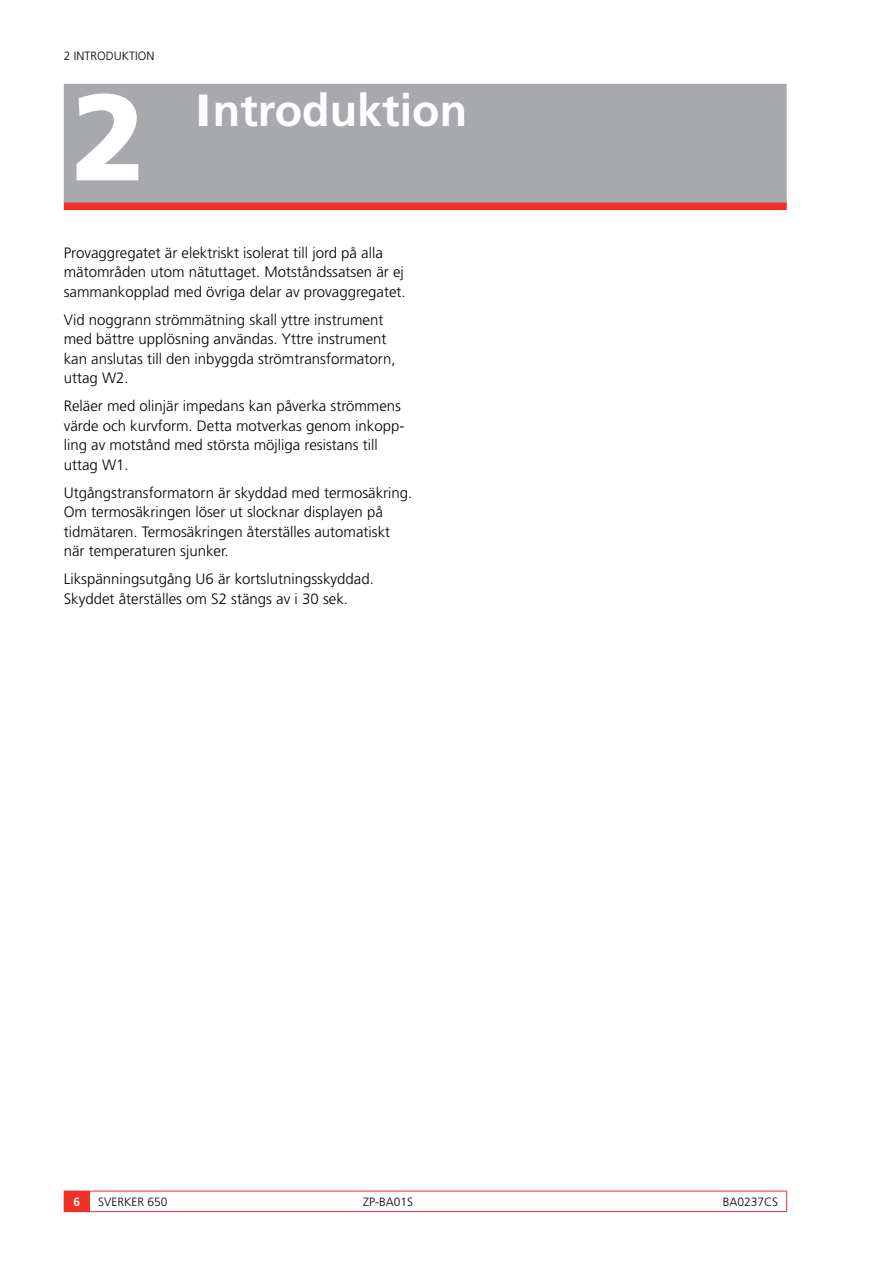
<style>
.page{position:relative;width:893px;height:1263px;background:#fff}
.page>*{position:absolute;margin:0;border:0;box-sizing:border-box;transform-origin:0 0}
.t1{font:900 122.4px "Frutiger LT Std";color:#fff}
.t2{font:700 45px "Frutiger LT Std";color:#fff}
.t3{font:300 15px/19.5px "Frutiger LT Std";color:#000}
.t4{font:300 12px "Frutiger LT Std";color:#000}
.t5{font:700 12px "Frutiger LT Std";color:#fff}
.s1{font-weight:900}
</style>
<div class="page">
<svg style="left:64px;top:1191px;width:26px;height:21px"></svg>
<hr style="left:90px;top:1191px;width:265px;height:1px;background:#ee3124">
<hr style="left:90px;top:1211px;width:265px;height:1px;background:#ee3124">
<hr style="left:355px;top:1191px;width:265px;height:1px;background:#ee3124">
<hr style="left:355px;top:1211px;width:265px;height:1px;background:#ee3124">
<hr style="left:620px;top:1191px;width:167px;height:1px;background:#ee3124">
<svg style="left:786px;top:1191px;width:1px;height:20px"></svg>
<hr style="left:620px;top:1211px;width:167px;height:1px;background:#ee3124">
<div style="left:64px;top:84px;width:723px;height:120px;background:#a7a9ac"></div>
<div style="left:64px;top:203px;width:723px;height:7px;background:#ee3124"></div>
<p class="t4" style="left:64px;top:49px;width:21px">2 Introduktion</p>
<h1 class="t1" style="left:71px;top:64px;width:76px">2</h1>
<h2 class="t2" style="left:196px;top:84px;width:273px"><span class="s1">I</span>ntroduktion</h2>
<p class="t3" style="left:64px;top:243px;width:343px">Provaggregatet är elektriskt isolerat till jord på alla mätområden utom nätuttaget. Motståndssatsen är ej sammankopplad med övriga delar av provaggregatet.</p>
<p class="t3" style="left:64px;top:310px;width:333px">Vid noggrann strömmätning skall yttre instrument med bättre upplösning användas. Yttre instrument kan anslutas till den inbyggda strömtransformatorn, uttag W2.</p>
<p class="t3" style="left:64px;top:397px;width:342px">Reläer med olinjär impedans kan påverka strömmens värde och kurvform. Detta motverkas genom inkopp&shy;ling av motstånd med största möjliga resistans till uttag W1.</p>
<p class="t3" style="left:64px;top:483px;width:350px">Utgångstransformatorn är skyddad med termosäkring.<br>Om termosäkringen löser ut slocknar displayen på tidmätaren. Termosäkringen återställes automatiskt när temperaturen sjunker.</p>
<p class="t3" style="left:64px;top:570px;width:312px">Likspänningsutgång U6 är kortslutningsskyddad.<br>Skyddet återställes om S2 stängs av i 30 sek.</p>
<p class="t5" style="left:73px;top:1194px;width:8px">6</p>
<p class="t4" style="left:98px;top:1195px;width:71px">SVERKER 650</p>
<p class="t4" style="left:363px;top:1195px;width:52px">ZP-BA01S</p>
<p class="t4" style="left:723px;top:1195px;width:57px">BA0237cS</p>
</div>
